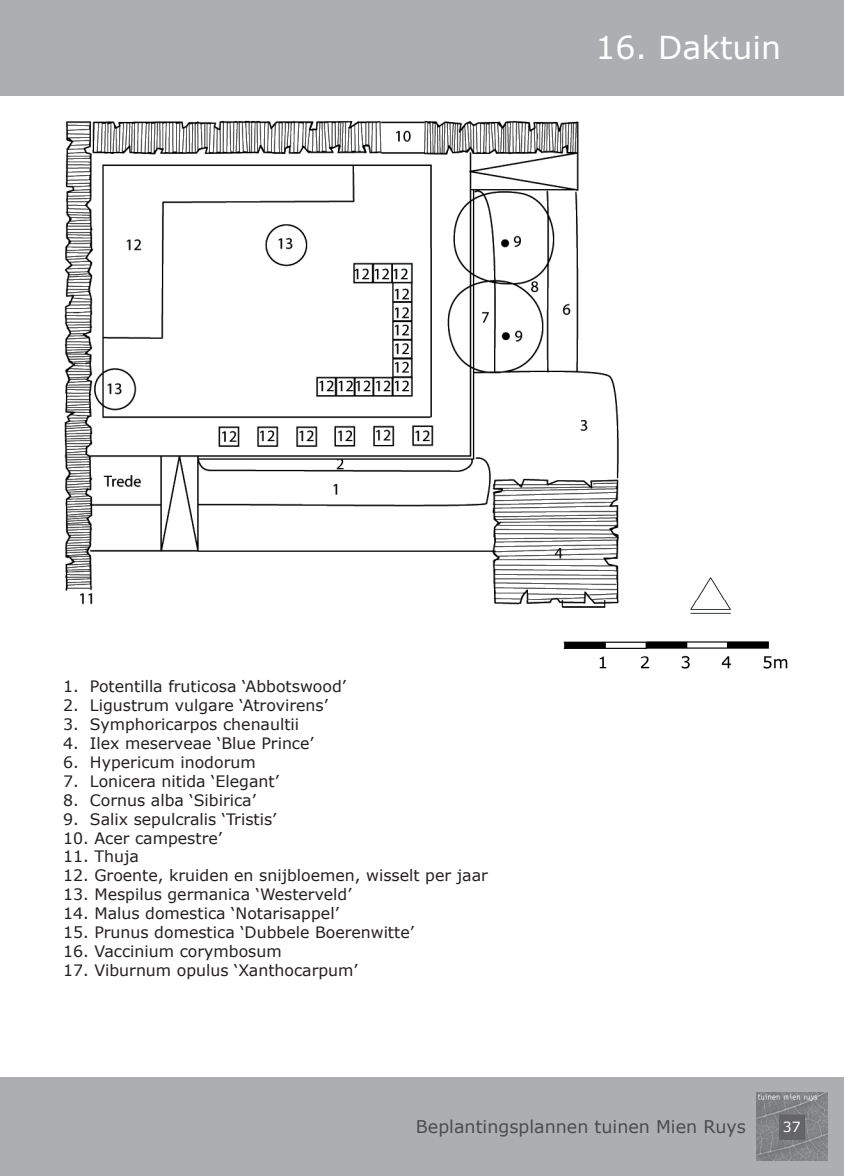
<style>
.page{position:relative;width:844px;height:1176px;background:#fff}
.page>*{position:absolute;margin:0;border:0;box-sizing:border-box;transform-origin:0 0}
.t1{font:31.5px "Verdana";color:#fff}
.t2{font:17.5px "Verdana";color:#4b4c4d}
.t3{font:15.75px "Verdana";color:#231f20}
.t4{font:14px "Verdana";color:#fff}
</style>
<div class="page">
<div style="left:0;top:1077px;width:843px;height:99px;background:#adaeb2"></div>
<div style="left:0;top:0;width:843px;height:96px;background:#adaeb2"></div>
<img style="left:756px;top:1093px;width:71px;height:68px">
<img style="left:65px;top:121px;width:554px;height:484px">
<img style="left:696px;top:577px;width:29px;height:23px">
<img style="left:599px;top:600px;width:189px;height:69px">
<img style="left:519px;top:600px;width:127px;height:57px">
<h1 class="t1" style="left:595px;top:26px;width:187px">16. Daktuin</h1>
<p class="t3" style="left:63px;top:676px;width:284px">1. Potentilla fruticosa ‘Abbotswood’</p>
<p class="t3" style="left:63px;top:694px;width:266px">2. Ligustrum vulgare ‘Atrovirens’</p>
<p class="t3" style="left:63px;top:713px;width:238px">3. Symphoricarpos chenaultii</p>
<p class="t3" style="left:63px;top:732px;width:252px">4. Ilex meserveae ‘Blue Prince’</p>
<p class="t3" style="left:63px;top:751px;width:194px">6. Hypericum inodorum</p>
<p class="t3" style="left:63px;top:770px;width:217px">7. Lonicera nitida ‘Elegant’</p>
<p class="t3" style="left:63px;top:789px;width:194px">8. Cornus alba ‘Sibirica’</p>
<p class="t3" style="left:63px;top:808px;width:215px">9. Salix sepulcralis ‘Tristis’</p>
<p class="t3" style="left:63px;top:827px;width:160px">10. Acer campestre’</p>
<p class="t3" style="left:63px;top:846px;width:77px">11. Thuja</p>
<p class="t3" style="left:63px;top:865px;width:426px">12. Groente, kruiden en snijbloemen, wisselt per jaar</p>
<p class="t3" style="left:63px;top:883px;width:290px">13. Mespilus germanica ‘Westerveld’</p>
<p class="t3" style="left:63px;top:902px;width:277px">14. Malus domestica ‘Notarisappel’</p>
<p class="t3" style="left:63px;top:921px;width:352px">15. Prunus domestica ‘Dubbele Boerenwitte’</p>
<p class="t3" style="left:63px;top:940px;width:220px">16. Vaccinium corymbosum</p>
<p class="t3" style="left:63px;top:959px;width:296px">17. Viburnum opulus ‘Xanthocarpum’</p>
<p class="t2" style="left:416px;top:1114px;width:331px">Beplantingsplannen tuinen Mien Ruys</p>
<p class="t4" style="left:782px;top:1117px;width:19px">37</p>
</div>
